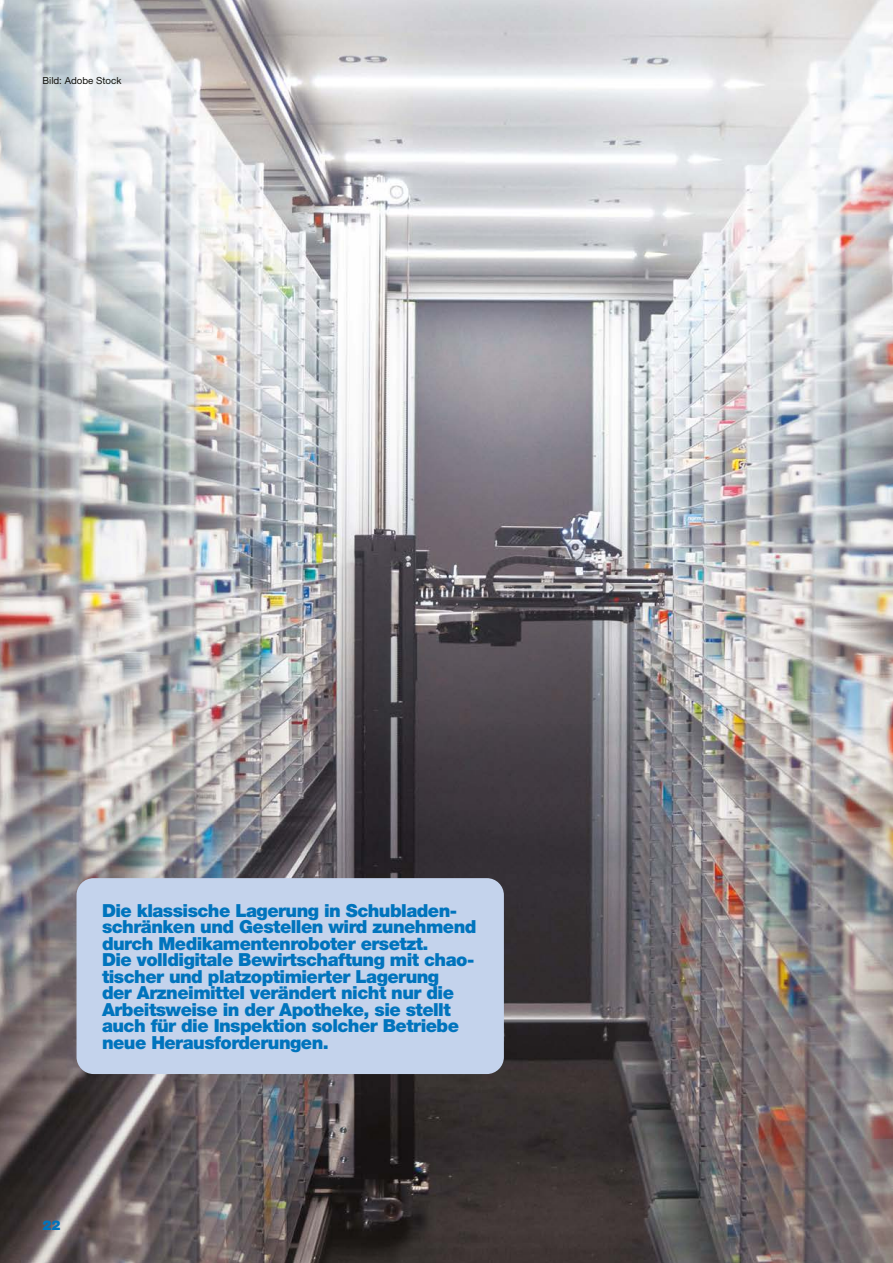
<style>
.page{position:relative;width:893px;height:1263px;background:#fff}
.page>*{position:absolute;margin:0;border:0;box-sizing:border-box;transform-origin:0 0}
.GrundLayout_P-12-Zitat_3_Stufe_LINKS{font:900 18px/16.5px "Helvetica Neue LT Std";letter-spacing:-.03em;color:#0074bd}
.t1{font:900 13.5px "Helvetica Neue LT Std";color:#0074bd}
.t2{font:9.75px "Helvetica Neue LT Std";color:#12120d}
</style>
<div class="page">
<img style="left:0;top:0;width:893px;height:1263px">
<div style="left:77px;top:878px;width:427px;height:196px;background:#c4d3ec;border-radius:17px"></div>
<p class="t2" style="left:43px;top:74px;width:80px">Bild: Adobe Stock</p>
<p class="GrundLayout_P-12-Zitat_3_Stufe_LINKS" style="left:102px;top:902px;width:376px">Die klassische Lagerung in Schubladen&shy;schränken und Gestellen wird zunehmend durch Medikamentenroboter ersetzt.<br>Die volldigitale Bewirtschaftung mit chao&shy;tischer und platzoptimierter Lagerung<br>der Arzneimittel verändert nicht nur die Arbeitsweise in der Apotheke, sie stellt auch für die Inspektion solcher Betriebe neue Herausforderungen.</p>
<p class="t1" style="left:43px;top:1217px;width:20px">22</p>
</div>
